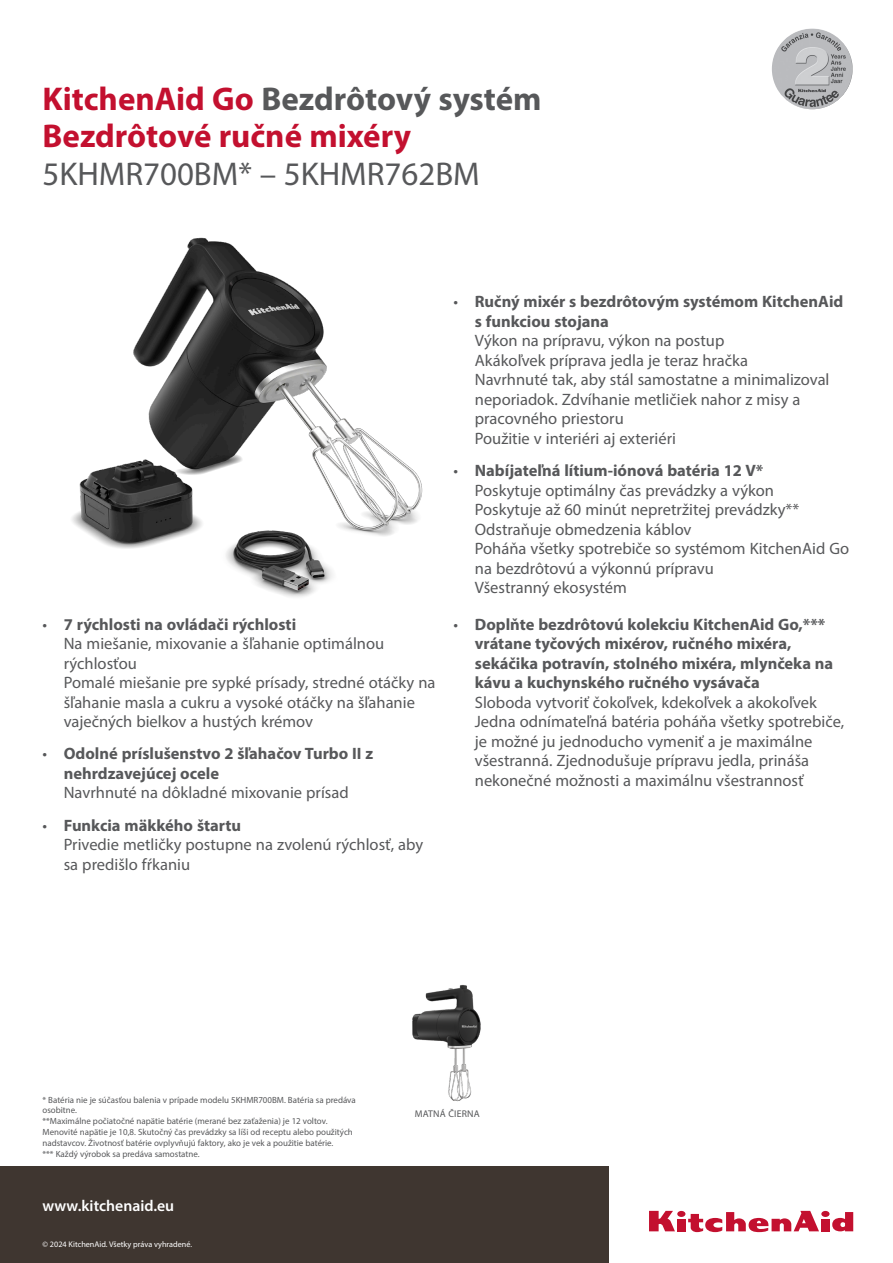
<style>
.page{position:relative;width:893px;height:1263px;background:#fff}
.page>*{position:absolute;margin:0;border:0;box-sizing:border-box;transform-origin:0 0}
.Titre_Produit_22{font:700 33px "Myriad Pro";color:#57585a}
.Titre_Produit_22-2{font:33px "Myriad Pro";color:#57585a}
.Titre_Produit_22-3{font:700 33px "Myriad Pro";color:#c3102f}
.TexteBenefit{font:16.5px/19.5px "Myriad Pro";color:#57585a}
.Texte_Feature{font:700 16.5px/19.5px "Myriad Pro";color:#57585a}
.WWW{font:600 15.75px "Myriad Pro";color:#fff}
.t1{font:9.75px "Myriad Pro";letter-spacing:.02em;color:#57585a}
.t2{font:9px/10.8px "Myriad Pro";color:#57585a}
.Année{font:8.25px "Myriad Pro";color:#fff}
.s1{color:#c3102f}
.s2{font-weight:400}
</style>
<div class="page">
<img style="left:72px;top:237px;width:351px;height:360px">
<div style="left:0;top:1166px;width:609px;height:97px;background:#3f3630"></div>
<div style="left:677px;top:1219px;width:8px;height:12px;background:#c3102f"></div>
<div style="left:677px;top:1211px;width:8px;height:6px;background:#c3102f;border-radius:50%"></div>
<div style="left:821px;top:1219px;width:8px;height:12px;background:#c3102f"></div>
<div style="left:821px;top:1211px;width:8px;height:6px;background:#c3102f;border-radius:50%"></div>
<svg style="left:649px;top:1211px;width:26px;height:20px"></svg>
<svg style="left:688px;top:1211px;width:131px;height:21px"></svg>
<svg style="left:832px;top:1212px;width:21px;height:19px"></svg>
<img style="left:412px;top:985px;width:69px;height:117px">
<img style="left:772px;top:28px;width:81px;height:81px;border-radius:40px">
<p class="Titre_Produit_22" style="left:43px;top:77px;width:501px"><span class="s1">KitchenAid Go</span> Bezdrôtový systém</p>
<p class="Titre_Produit_22-3" style="left:43px;top:115px;width:370px">Bezdrôtové ručné mixéry</p>
<p class="Titre_Produit_22-2" style="left:43px;top:153px;width:439px">5KHMR700BM* – 5KHMR762BM</p>
<p class="Texte_Feature" style="left:43px;top:614px;width:255px"><span class="s2">•</span> 7 rýchlosti na ovládači rýchlosti</p>
<p class="TexteBenefit" style="left:64px;top:634px;width:322px">Na miešanie, mixovanie a šľahanie optimálnou rýchlosťou</p>
<p class="TexteBenefit" style="left:64px;top:673px;width:373px">Pomalé miešanie pre sypké prísady, stredné otáčky na šľahanie masla a cukru a vysoké otáčky na šľahanie vaječných bielkov a hustých krémov</p>
<p class="Texte_Feature" style="left:64px;top:744px;width:311px;text-indent:-21px"><span class="s2">•</span> Odolné príslušenstvo 2 šľahačov Turbo II z nehrdzavejúcej ocele</p>
<p class="TexteBenefit" style="left:64px;top:783px;width:286px">Navrhnuté na dôkladné mixovanie prísad</p>
<p class="Texte_Feature" style="left:43px;top:815px;width:200px"><span class="s2">•</span> Funkcia mäkkého štartu</p>
<p class="TexteBenefit" style="left:64px;top:835px;width:361px">Privedie metličky postupne na zvolenú rýchlosť, aby sa predišlo fŕkaniu</p>
<p class="Texte_Feature" style="left:475px;top:292px;width:370px;text-indent:-21px"><span class="s2">•</span> Ručný mixér s bezdrôtovým systémom KitchenAid s funkciou stojana</p>
<p class="TexteBenefit" style="left:475px;top:331px;width:251px">Výkon na prípravu, výkon na postup</p>
<p class="TexteBenefit" style="left:475px;top:350px;width:275px">Akákoľvek príprava jedla je teraz hračka</p>
<p class="TexteBenefit" style="left:475px;top:370px;width:356px">Navrhnuté tak, aby stál samostatne a minimalizoval neporiadok. Zdvíhanie metličiek nahor z misy a pracovného priestoru</p>
<p class="TexteBenefit" style="left:475px;top:428px;width:203px">Použitie v interiéri aj exteriéri</p>
<p class="Texte_Feature" style="left:454px;top:460px;width:311px"><span class="s2">•</span> Nabíjateľná lítium-iónová batéria 12 V*</p>
<p class="TexteBenefit" style="left:475px;top:480px;width:301px">Poskytuje optimálny čas prevádzky a výkon</p>
<p class="TexteBenefit" style="left:475px;top:500px;width:326px">Poskytuje až 60 minút nepretržitej prevádzky**</p>
<p class="TexteBenefit" style="left:475px;top:519px;width:218px">Odstraňuje obmedzenia káblov</p>
<p class="TexteBenefit" style="left:475px;top:539px;width:376px">Poháňa všetky spotrebiče so systémom KitchenAid Go na bezdrôtovú a výkonnú prípravu</p>
<p class="TexteBenefit" style="left:475px;top:578px;width:153px">Všestranný ekosystém</p>
<p class="Texte_Feature" style="left:475px;top:614px;width:360px;text-indent:-21px"><span class="s2">•</span> Doplňte bezdrôtovú kolekciu KitchenAid Go,*** vrátane tyčových mixérov, ručného mixéra, sekáčika potravín, stolného mixéra, mlynčeka na kávu a kuchynského ručného vysávača</p>
<p class="TexteBenefit" style="left:475px;top:692px;width:343px">Sloboda vytvoriť čokoľvek, kdekoľvek a akokoľvek</p>
<p class="TexteBenefit" style="left:475px;top:712px;width:371px">Jedna odnímateľná batéria poháňa všetky spotrebiče, je možné ju jednoducho vymeniť a je maximálne všestranná. Zjednodušuje prípravu jedla, prináša nekonečné možnosti a maximálnu všestrannosť</p>
<p class="t2" style="left:43px;top:1094px;width:315px">* Batéria nie je súčasťou balenia v prípade modelu 5KHMR700BM. Batéria sa predáva osobitne.</p>
<p class="t2" style="left:43px;top:1116px;width:312px">**Maximálne počiatočné napätie batérie (merané bez zaťaženia) je 12 voltov.<br>Menovité napätie je 10,8. Skutočný čas prevádzky sa líši od receptu alebo použitých nadstavcov. Životnosť batérie ovplyvňujú faktory, ako je vek a použitie batérie.</p>
<p class="t2" style="left:43px;top:1148px;width:159px">*** Každý výrobok sa predáva samostatne.</p>
<p class="WWW" style="left:43px;top:1196px;width:133px">www.kitchenaid.eu</p>
<p class="Année" style="left:43px;top:1239px;width:151px">© 2024 KitchenAid. Všetky práva vyhradené.</p>
<p class="t1" style="left:415px;top:1108px;width:66px">MATNÁ ČIERNA</p>
</div>
